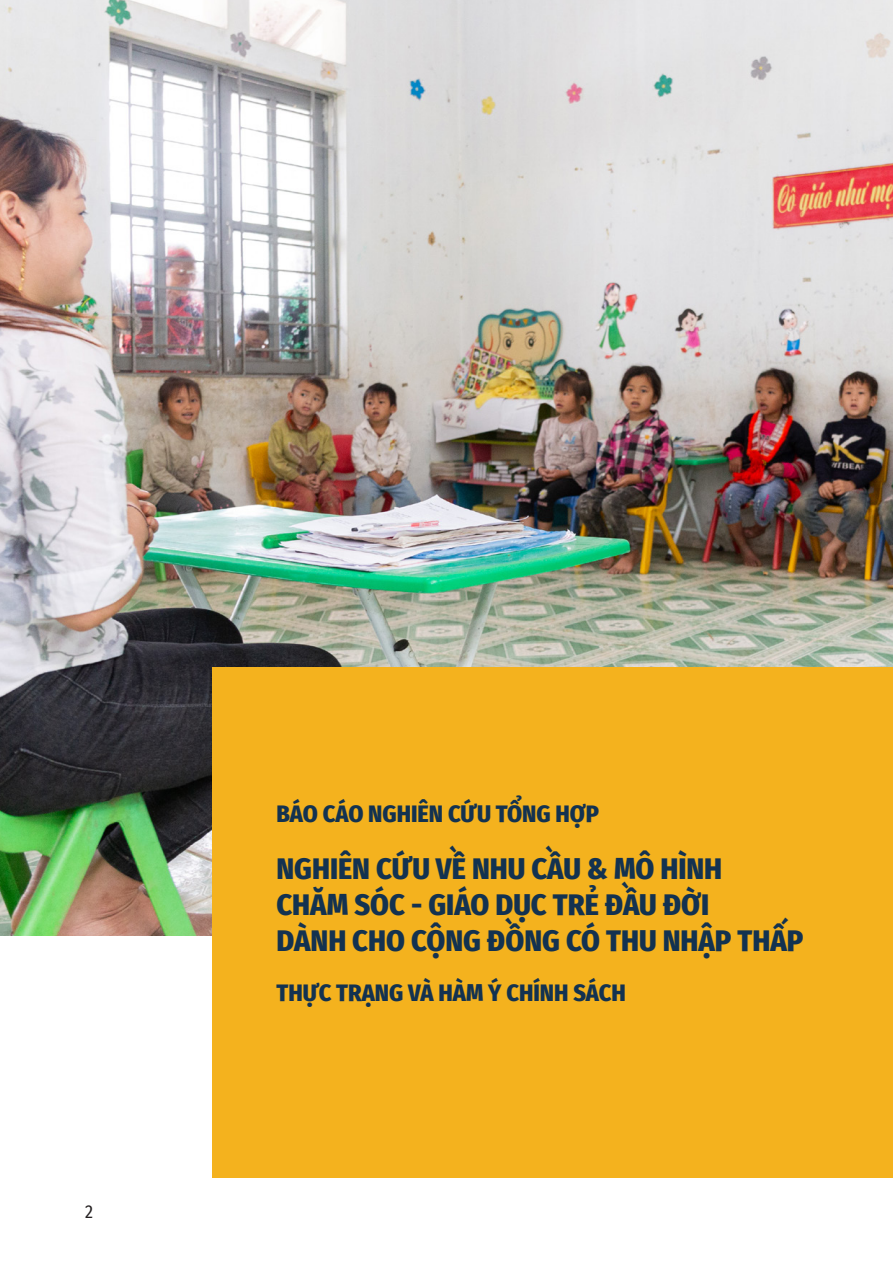
<style>
.page{position:relative;width:893px;height:1263px;background:#fff}
.page>*{position:absolute;margin:0;border:0;box-sizing:border-box;transform-origin:0 0}
.t1{font:800 30px/36px "Fira Sans Condensed";color:#133250}
.t2{font:800 24px "Fira Sans Condensed";color:#133250}
.t3{font:18px "Fira Sans Condensed";color:#231f20}
</style>
<div class="page">
<img style="left:0;top:0;width:893px;height:935px">
<div style="left:213px;top:668px;width:680px;height:510px;background:#f4b21e"></div>
<p class="t3" style="left:85px;top:1198px;width:9px">2</p>
<p class="t2" style="left:276px;top:793px;width:324px">BÁO CÁO NGHIÊN CỨU TỔNG HỢP</p>
<p class="t1" style="left:276px;top:848px;width:528px">NGHIÊN CỨU VỀ NHU CẦU &amp; MÔ HÌNH<br>CHĂM SÓC - GIÁO DỤC TRẺ ĐẦU ĐỜI<br>DÀNH CHO CỘNG ĐỒNG CÓ THU NHẬP THẤP</p>
<p class="t2" style="left:276px;top:972px;width:351px">THỰC TRẠNG VÀ HÀM Ý CHÍNH SÁCH</p>
</div>
